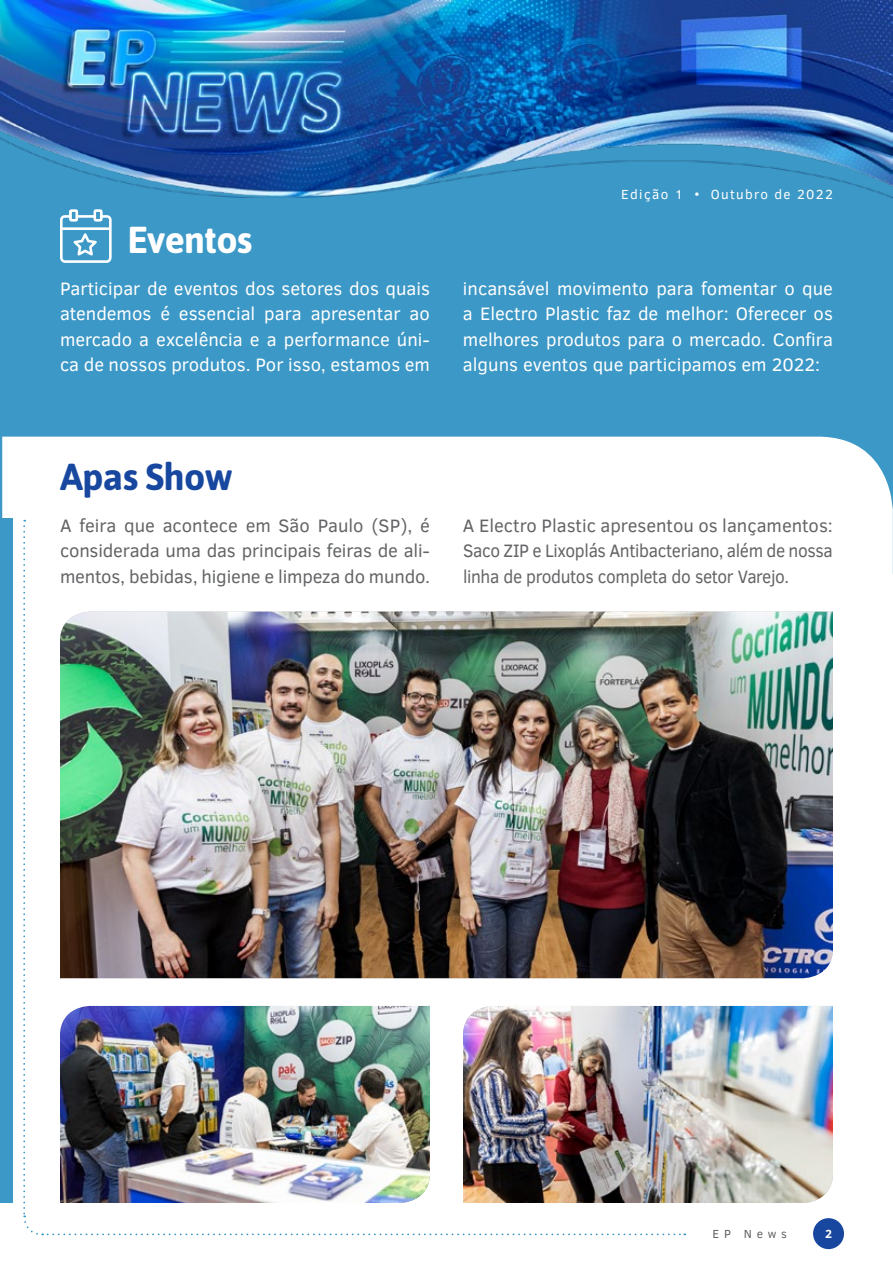
<style>
.page{position:relative;width:893px;height:1263px;background:#fff}
.page>*{position:absolute;margin:0;border:0;box-sizing:border-box;transform-origin:0 0}
.t1{font:700 37.5px "Asap";letter-spacing:-.02em;color:#17479e}
.t2{font:700 37.5px "Asap";letter-spacing:-.02em;color:#fff}
.t3{font:18.45px/25.5px "Clear Sans";color:#fff;text-align:justify}
.t4{font:18.45px/25.5px "Clear Sans";letter-spacing:-.02em;color:#636466;text-align:justify}
.t5{font:13.5px "Clear Sans";letter-spacing:.1em;color:#fff}
.t6{font:12px "Clear Sans";letter-spacing:.4em;color:#636466}
.t7{font:700 12px "Clear Sans";color:#fff}
</style>
<div class="page">
<div style="left:0;top:1px;width:893px;height:573px;background:#3c98c6"></div>
<div style="left:2px;top:437px;width:891px;height:175px;background:#fff"></div>
<img style="left:1px;top:0;width:892px;height:198px">
<img style="left:685px;top:612px;width:148px;height:366px">
<img style="left:685px;top:1006px;width:148px;height:197px">
<div style="left:0;top:518px;width:13px;height:685px;background:#3c98c6"></div>
<div style="left:813px;top:1218px;width:31px;height:31px;background:#17479e;border-radius:50%"></div>
<img style="left:23px;top:520px;width:662px;height:716px">
<svg style="left:60px;top:209px;width:52px;height:54px"></svg>
<h1 class="t2" style="left:128px;top:218px;width:126px">Eventos</h1>
<p class="t5" style="left:621px;top:185px;width:213px">Edição 1 • Outubro de 2022</p>
<p class="t3" style="left:60px;top:275px;width:372px">Participar de eventos dos setores dos quais atendemos é essencial para apresentar ao mercado a excelência e a performance úni&shy;ca de nossos produtos. Por isso, estamos em</p>
<p class="t3" style="left:463px;top:275px;width:371px">incansável movimento para fomentar o que a Electro Plastic faz de melhor: Oferecer os melhores produtos para o mercado. Confira alguns eventos que participamos em 2022:</p>
<h1 class="t1" style="left:60px;top:455px;width:174px">Apas Show</h1>
<p class="t4" style="left:60px;top:513px;width:371px">A feira que acontece em São Paulo (SP), é considerada uma das principais feiras de ali&shy;mentos, bebidas, higiene e limpeza do mundo.</p>
<p class="t4" style="left:463px;top:513px;width:371px">A Electro Plastic apresentou os lançamentos:<br>Saco ZIP e Lixoplás Antibacteriano, além de nossa linha de produtos completa do setor Varejo.</p>
<p class="t6" style="left:712px;top:1226px;width:76px">EP News</p>
<p class="t7" style="left:825px;top:1225px;width:9px">2</p>
</div>
